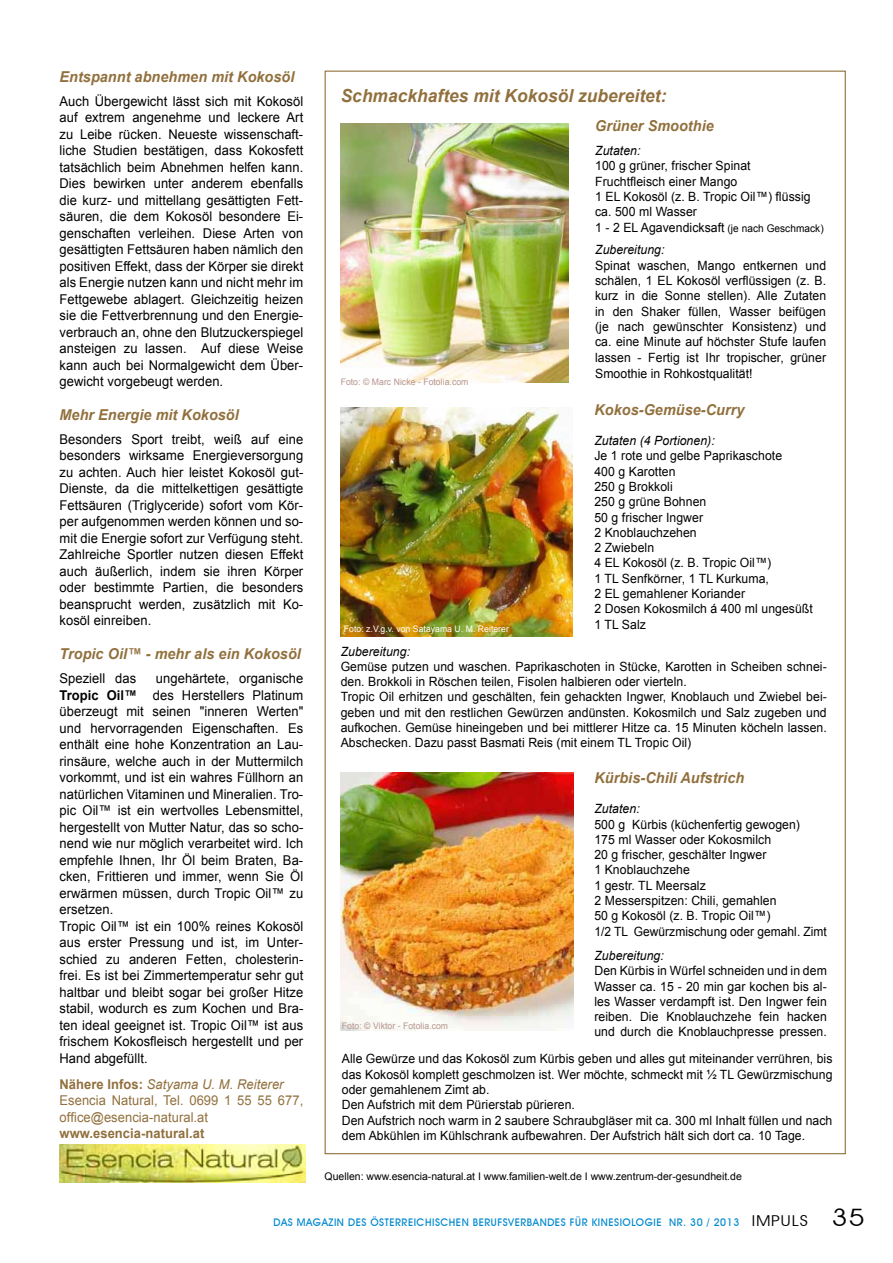
<style>
.page{position:relative;width:893px;height:1263px;background:#fff}
.page>*{position:absolute;margin:0;border:0;box-sizing:border-box;transform-origin:0 0}
.t1{font:italic 700 18px "Arial";letter-spacing:.005em;color:#91703d;scale:.96 1}
.t2{font:italic 700 15px "Arial";letter-spacing:.005em;color:#91703d;scale:.96 1}
.t3{font:13.5px/16.5px "Arial";letter-spacing:.005em;color:#000;text-align:justify;scale:.96 1}
.t4{font:13.5px/16.4px "Arial";letter-spacing:.005em;color:#91703d;scale:.96 1}
.t5{font:700 13.5px "Arial";letter-spacing:.005em;color:#91703d;scale:.96 1}
.t6{font:12.75px/15.3px "Arial";letter-spacing:.005em;color:#000;scale:.96 1}
.t7{font:italic 12.75px "Arial";letter-spacing:.005em;color:#000;scale:.96 1}
.t8{font:10.5px "Arial";color:#000}
.t9{font:500 10.5px "Avant Garde IT Cby BT";letter-spacing:.05em;color:#0089cf}
.t10{font:9px "Arial";letter-spacing:.005em;color:#b7948e;scale:.96 1}
.t11{font:9px "Arial";letter-spacing:.005em;color:#fff;scale:.96 1}
.s1{font-weight:700}
.s2{font-style:italic}
.s3{font-size:10.5px}
.s4{font-weight:400;font-size:15px;color:#000}
.s5{font-weight:400;font-size:24px;color:#000}
</style>
<div class="page">
<img style="left:341px;top:123px;width:227px;height:259px">
<img style="left:341px;top:407px;width:232px;height:229px">
<img style="left:341px;top:772px;width:232px;height:259px">
<img style="left:60px;top:1144px;width:245px;height:39px">
<p class="t2" style="left:60px;top:66px;width:246px">Entspannt abnehmen mit Kokosöl</p>
<p class="t3" style="left:60px;top:93px;width:255px">Auch Übergewicht lässt sich mit Kokosöl auf extrem angenehme und leckere Art zu Leibe rücken. Neueste wissenschaft&shy;liche Studien bestätigen, dass Kokosfett tatsächlich beim Abnehmen helfen kann.<br>Dies bewirken unter anderem ebenfalls die kurz- und mittellang gesättigten Fett&shy;säuren, die dem Kokosöl besondere Ei&shy;genschaften verleihen. Diese Arten von gesättigten Fettsäuren haben nämlich den positiven Effekt, dass der Körper sie direkt als Energie nutzen kann und nicht mehr im Fettgewebe ablagert. Gleichzeitig heizen sie die Fettverbrennung und den Energie&shy;verbrauch an, ohne den Blutzuckerspiegel ansteigen zu lassen. Auf diese Weise kann auch bei Normalgewicht dem Über&shy;gewicht vorgebeugt werden.</p>
<p class="t2" style="left:60px;top:404px;width:188px">Mehr Energie mit Kokosöl</p>
<p class="t3" style="left:60px;top:431px;width:255px">Besonders Sport treibt, weiß auf eine besonders wirksame Energieversorgung zu achten. Auch hier leistet Kokosöl gut-Dienste, da die mittelkettigen gesättigte Fettsäuren (Triglyceride) sofort vom Kör&shy;per aufgenommen werden können und so&shy;mit die Energie sofort zur Verfügung steht.<br>Zahlreiche Sportler nutzen diesen Effekt auch äußerlich, indem sie ihren Körper oder bestimmte Partien, die besonders beansprucht werden, zusätzlich mit Ko&shy;kosöl einreiben.</p>
<p class="t2" style="left:60px;top:644px;width:253px">Tropic Oil™ - mehr als ein Kokosöl</p>
<p class="t3" style="left:60px;top:670px;width:81px">Speziell das</p>
<p class="t3" style="left:60px;top:670px;width:255px;text-align:left;text-indent:96px">ungehärtete, organische <span class="s1">Tropic Oil™</span> des Herstellers Platinum überzeugt mit seinen "inneren Werten" und hervorragenden Eigenschaften. Es enthält eine hohe Konzentration an Lau&shy;rinsäure, welche auch in der Muttermilch vorkommt, und ist ein wahres Füllhorn an natürlichen Vitaminen und Mineralien. Tro&shy;pic Oil™ ist ein wertvolles Lebensmittel, hergestellt von Mutter Natur, das so scho&shy;nend wie nur möglich verarbeitet wird. Ich empfehle Ihnen, Ihr Öl beim Braten, Ba&shy;cken, Frittieren und immer, wenn Sie Öl erwärmen müssen, durch Tropic Oil™ zu ersetzen.<br>Tropic Oil™ ist ein 100% reines Kokosöl aus erster Pressung und ist, im Unter&shy;schied zu anderen Fetten, cholesterin&shy;frei. Es ist bei Zimmertemperatur sehr gut haltbar und bleibt sogar bei großer Hitze stabil, wodurch es zum Kochen und Bra&shy;ten ideal geeignet ist. Tropic Oil™ ist aus frischem Kokosfleisch hergestellt und per Hand abgefüllt.</p>
<p class="t4" style="left:60px;top:1076px;width:255px"><span class="s1">Nähere Infos:</span> <span class="s2">Satyama U. M. Reiterer<br></span>Esencia Natural, Tel. 0699 1 55 55 677, office@esencia-natural.at</p>
<p class="t5" style="left:60px;top:1125px;width:152px">www.esencia-natural.at</p>
<h1 class="t1" style="left:341px;top:84px;width:341px">Schmackhaftes mit Kokosöl zubereitet:</h1>
<p class="t10" style="left:341px;top:376px;width:135px">Foto: © Marc Nicke - Fotolia.com</p>
<p class="t11" style="left:344px;top:623px;width:173px">Foto: z.V.g.v. von Satayama U. M. Reiterer</p>
<p class="t2" style="left:595px;top:116px;width:125px">Grüner Smoothie</p>
<p class="t7" style="left:595px;top:142px;width:49px">Zutaten:</p>
<p class="t6" style="left:595px;top:158px;width:240px">100 g grüner, frischer Spinat<br>Fruchtfleisch einer Mango<br>1 EL Kokosöl (z. B. Tropic Oil™) flüssig ca. 500 ml Wasser<br>1 - 2 EL Agavendicksaft <span class="s3">(je nach Geschmack)</span></p>
<p class="t7" style="left:595px;top:242px;width:74px">Zubereitung:</p>
<p class="t6" style="left:595px;top:258px;width:242px;text-align:justify">Spinat waschen, Mango entkernen und schälen, 1 EL Kokosöl verflüssigen (z. B. kurz in die Sonne stellen). Alle Zutaten in den Shaker füllen, Wasser beifügen (je nach gewünschter Konsistenz) und ca. eine Minute auf höchster Stufe laufen lassen - Fertig ist Ihr tropischer, grüner</p>
<p class="t6" style="left:595px;top:366px;width:166px">Smoothie in Rohkostqualität!</p>
<p class="t2" style="left:594px;top:399px;width:158px">Kokos-Gemüse-Curry</p>
<p class="t7" style="left:594px;top:432px;width:127px">Zutaten (4 Portionen):</p>
<p class="t6" style="left:594px;top:448px;width:229px">Je 1 rote und gelbe Paprikaschote<br>400 g Karotten<br>250 g Brokkoli<br>250 g grüne Bohnen<br>50 g frischer Ingwer<br>2 Knoblauchzehen<br>2 Zwiebeln<br>4 EL Kokosöl (z. B. Tropic Oil™)<br>1 TL Senfkörner, 1 TL Kurkuma,<br>2 EL gemahlener Koriander<br>2 Dosen Kokosmilch á 400 ml ungesüßt<br>1 TL Salz</p>
<p class="t7" style="left:341px;top:643px;width:74px">Zubereitung:</p>
<p class="t6" style="left:341px;top:659px;width:508px">Gemüse putzen und waschen. Paprikaschoten in Stücke, Karotten in Scheiben schnei&shy;den. Brokkoli in Röschen teilen, Fisolen halbieren oder vierteln.<br>Tropic Oil erhitzen und geschälten, fein gehackten Ingwer, Knoblauch und Zwiebel bei&shy;geben und mit den restlichen Gewürzen andünsten. Kokosmilch und Salz zugeben und aufkochen. Gemüse hineingeben und bei mittlerer Hitze ca. 15 Minuten köcheln lassen.<br>Abschecken. Dazu passt Basmati Reis (mit einem TL Tropic Oil)</p>
<p class="t2" style="left:594px;top:768px;width:158px">Kürbis-Chili Aufstrich</p>
<p class="t7" style="left:594px;top:800px;width:49px">Zutaten:</p>
<p class="t6" style="left:594px;top:816px;width:244px">500 g Kürbis (küchenfertig gewogen)<br>175 ml Wasser oder Kokosmilch<br>20 g frischer, geschälter Ingwer<br>1 Knoblauchzehe<br>1 gestr. TL Meersalz<br>2 Messerspitzen: Chili, gemahlen<br>50 g Kokosöl (z. B. Tropic Oil™)<br>1/2 TL Gewürzmischung oder gemahl. Zimt</p>
<p class="t7" style="left:594px;top:947px;width:74px">Zubereitung:</p>
<p class="t6" style="left:594px;top:963px;width:244px;text-align:justify">Den Kürbis in Würfel schneiden und in dem Wasser ca. 15 - 20 min gar kochen bis al&shy;les Wasser verdampft ist. Den Ingwer fein reiben. Die Knoblauchzehe fein hacken und durch die Knoblauchpresse pressen.</p>
<p class="t6" style="left:342px;top:1051px;width:513px">Alle Gewürze und das Kokosöl zum Kürbis geben und alles gut miteinander verrühren, bis das Kokosöl komplett geschmolzen ist. Wer möchte, schmeckt mit ½ TL Gewürzmischung oder gemahlenem Zimt ab.<br>Den Aufstrich mit dem Pürierstab pürieren.<br>Den Aufstrich noch warm in 2 saubere Schraubgläser mit ca. 300 ml Inhalt füllen und nach dem Abkühlen im Kühlschrank aufbewahren. Der Aufstrich hält sich dort ca. 10 Tage.</p>
<p class="t10" style="left:342px;top:1020px;width:112px">Foto: © Viktor - Fotolia.com</p>
<p class="t8" style="left:325px;top:1169px;width:419px">Quellen: www.esencia-natural.at I www.familien-welt.de I www.zentrum-der-gesundheit.de</p>
<p class="t9" style="left:274px;top:1216px;width:593px">DAS MAGAZIN DES ÖSTERREICHISCHEN BERUFSVERBANDES FÜR KINESIOLOGIE NR. 30 / 2013 <span class="s4">IMPULS</span> <span class="s5">35</span></p>
</div>
